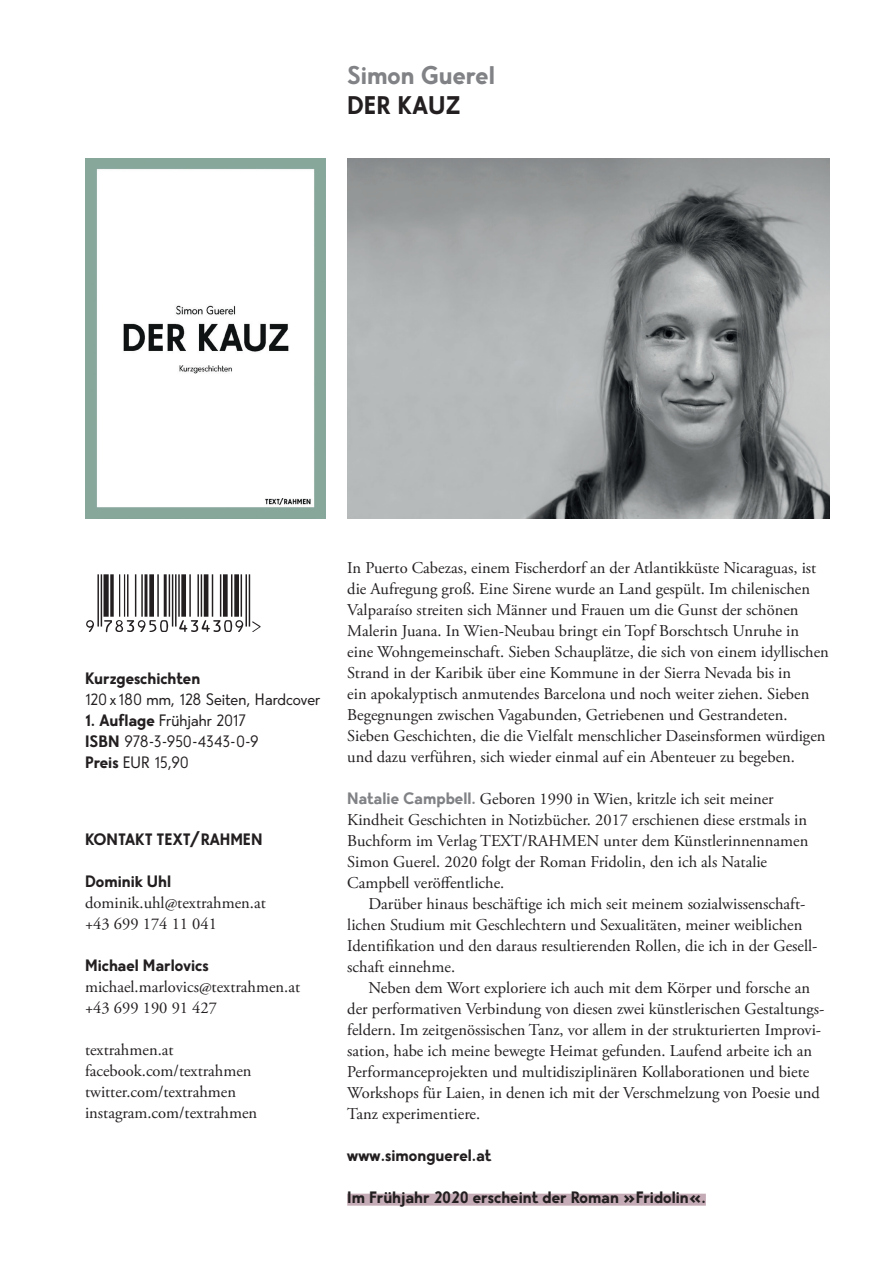
<style>
.page{position:relative;width:893px;height:1263px;background:#fff}
.page>*{position:absolute;margin:0;border:0;box-sizing:border-box;transform-origin:0 0}
.t1{font:700 25.5px "Text Rahmen";color:#808285}
.t2{font:700 25.5px "Text Rahmen";color:#231f20}
.t3{font:16.5px/21px "Adobe Garamond Pro";color:#231f20}
.t4{font:700 16.5px "Text Rahmen";color:#231f20}
.t5{font:16.5px/21px "Text Rahmen";letter-spacing:-.005em;color:#231f20}
.s1{font-weight:700}
.s2{font-family:"Text Rahmen";font-weight:700;color:#808285}
</style>
<div class="page">
<hr style="left:97px;top:574px;width:2px;height:52px;background:#231f20">
<hr style="left:101px;top:574px;width:1px;height:52px;background:#231f20">
<div style="left:103px;top:574px;width:6px;height:43px;background:#231f20"></div>
<svg style="left:110px;top:574px;width:4px;height:43px"></svg>
<hr style="left:119px;top:574px;width:1px;height:43px;background:#231f20">
<hr style="left:124px;top:574px;width:1px;height:43px;background:#231f20">
<hr style="left:127px;top:574px;width:1px;height:43px;background:#231f20">
<hr style="left:135px;top:574px;width:1px;height:43px;background:#231f20">
<hr style="left:141px;top:574px;width:2px;height:43px;background:#231f20">
<hr style="left:145px;top:574px;width:2px;height:43px;background:#231f20">
<div style="left:149px;top:574px;width:5px;height:43px;background:#231f20"></div>
<hr style="left:157px;top:574px;width:2px;height:43px;background:#231f20">
<hr style="left:164px;top:574px;width:3px;height:43px;background:#231f20">
<hr style="left:169px;top:574px;width:1px;height:43px;background:#231f20">
<hr style="left:172px;top:574px;width:1px;height:52px;background:#231f20">
<hr style="left:175px;top:574px;width:2px;height:52px;background:#231f20">
<hr style="left:178px;top:574px;width:2px;height:43px;background:#231f20">
<div style="left:181px;top:574px;width:5px;height:43px;background:#231f20"></div>
<hr style="left:189px;top:574px;width:2px;height:43px;background:#231f20">
<hr style="left:197px;top:574px;width:2px;height:43px;background:#231f20">
<hr style="left:201px;top:574px;width:1px;height:43px;background:#231f20">
<hr style="left:204px;top:574px;width:4px;height:43px;background:#231f20">
<hr style="left:212px;top:574px;width:1px;height:43px;background:#231f20">
<hr style="left:220px;top:574px;width:1px;height:43px;background:#231f20">
<div style="left:223px;top:574px;width:5px;height:43px;background:#231f20"></div>
<hr style="left:231px;top:574px;width:1px;height:43px;background:#231f20">
<div style="left:234px;top:574px;width:5px;height:43px;background:#231f20"></div>
<hr style="left:241px;top:574px;width:1px;height:43px;background:#231f20">
<hr style="left:245px;top:574px;width:2px;height:52px;background:#231f20">
<hr style="left:249px;top:574px;width:1px;height:52px;background:#231f20">
<svg style="left:86px;top:620px;width:8px;height:12px"></svg>
<svg style="left:104px;top:620px;width:64px;height:12px"></svg>
<svg style="left:179px;top:620px;width:64px;height:12px"></svg>
<svg style="left:252px;top:621px;width:9px;height:11px"></svg>
<div style="left:347px;top:1194px;width:359px;height:12px;background:#c5abb5"></div>
<img style="left:85px;top:158px;width:240px;height:360px">
<img style="left:347px;top:158px;width:482px;height:360px">
<h1 class="t1" style="left:347px;top:58px;width:149px">Simon Guerel</h1>
<h1 class="t2" style="left:347px;top:88px;width:115px">DER KAUZ</h1>
<p class="t4" style="left:85px;top:667px;width:117px">Kurzgeschichten</p>
<p class="t5" style="left:85px;top:689px;width:237px">120x 180 mm, 128 Seiten, Hardcover</p>
<p class="t5" style="left:85px;top:710px;width:175px"><span class="s1">1. Auflage</span> Frühjahr 2017<br><span class="s1">ISBN</span> 978-3-950-4343-0-9<br><span class="s1">Preis</span> EUR 15,90</p>
<p class="t4" style="left:85px;top:828px;width:179px">KONTAKT TEXT/RAHMEN</p>
<p class="t4" style="left:85px;top:870px;width:88px">Dominik Uhl</p>
<p class="t3" style="left:85px;top:893px;width:182px">dominik.uhl@textrahmen.at +43 699 174 11 041</p>
<p class="t4" style="left:85px;top:954px;width:125px">Michael Marlovics</p>
<p class="t3" style="left:85px;top:977px;width:217px">michael.marlovics@textrahmen.at +43 699 190 91 427</p>
<p class="t3" style="left:85px;top:1040px;width:174px">textrahmen.at facebook.com/textrahmen twitter.com/textrahmen instagram.com/textrahmen</p>
<p class="t3" style="left:347px;top:557px;width:483px">In Puerto Cabezas, einem Fischerdorf an der Atlantikküste Nicaraguas, ist die Aufregung groß. Eine Sirene wurde an Land gespült. Im chilenischen Valparaíso streiten sich Männer und Frauen um die Gunst der schönen Malerin Juana. In Wien-Neubau bringt ein Topf Borschtsch Unruhe in eine Wohngemeinschaft. Sieben Schauplätze, die sich von einem idyllischen Strand in der Karibik über eine Kommune in der Sierra Nevada bis in<br>ein apokalyptisch anmutendes Barcelona und noch weiter ziehen. Sieben Begegnungen zwischen Vagabunden, Getriebenen und Gestrandeten.<br>Sieben Geschichten, die die Vielfalt menschlicher Daseinsformen würdigen und dazu verführen, sich wieder einmal auf ein Abenteuer zu begeben.</p>
<p class="t3" style="left:347px;top:788px;width:463px"><span class="s2">Natalie Campbell.</span> Geboren 1990 in Wien, kritzle ich seit meiner Kindheit Geschichten in Notizbücher. 2017 erschienen diese erstmals in Buchform im Verlag TEXT/RAHMEN unter dem Künstlerinnennamen Simon Guerel. 2020 folgt der Roman Fridolin, den ich als Natalie Campbell veröffentliche.</p>
<p class="t3" style="left:347px;top:893px;width:472px;text-indent:21px">Darüber hinaus beschäftige ich mich seit meinem sozialwissenschaft&shy;lichen Studium mit Geschlechtern und Sexualitäten, meiner weiblichen Identifikation und den daraus resultierenden Rollen, die ich in der Gesell&shy;schaft einnehme.</p>
<p class="t3" style="left:347px;top:977px;width:479px;text-indent:21px">Neben dem Wort exploriere ich auch mit dem Körper und forsche an der performativen Verbindung von diesen zwei künstlerischen Gestaltungs&shy;feldern. Im zeitgenössischen Tanz, vor allem in der strukturierten Improvi&shy;sation, habe ich meine bewegte Heimat gefunden. Laufend arbeite ich an Performanceprojekten und multidisziplinären Kollaborationen und biete Workshops für Laien, in denen ich mit der Verschmelzung von Poesie und Tanz experimentiere.</p>
<p class="t4" style="left:347px;top:1144px;width:146px">www.simonguerel.at</p>
<p class="t4" style="left:347px;top:1186px;width:360px">Im Frühjahr 2020 erscheint der Roman »Fridolin«.</p>
</div>
